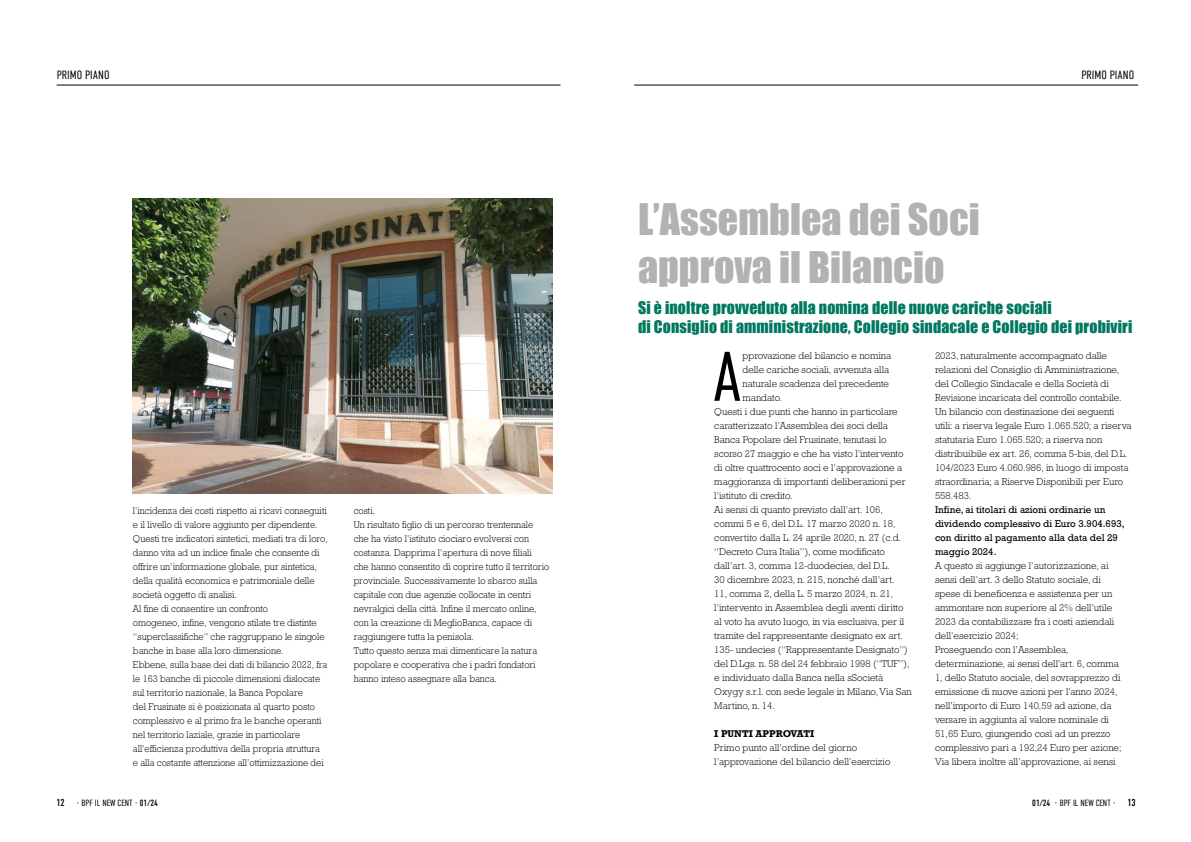
<style>
.page{position:relative;width:1191px;height:842px;background:#fff}
.page>*{position:absolute;margin:0;border:0;box-sizing:border-box;transform-origin:0 0}
.t1{font:70px "DIN Condensed VF";color:#000}
.t2{font:40px/48px "Impact";color:#b3b2b2}
.t3{font:16px/19.2px "Impact";letter-spacing:.01em;color:#00785f}
.t4{font:12px "DIN Condensed VF";color:#000}
.t5{font:300 10px/14px "Rockwell Std";color:#000}
.t6{font:300 10px/14px "Rockwell Std";color:#000;scale:.94 1}
.t7{font:10px/14px "Rockwell Std";color:#000}
.t8{font:700 10px "Rockwell Std";color:#000}
.t9{font:9px "DIN Condensed VF";color:#000}
.s1{font-size:10px}
</style>
<div class="page">
<hr style="left:57px;top:85px;width:503px;height:1px;background:#000">
<hr style="left:634px;top:85px;width:504px;height:1px;background:#000">
<img style="left:133px;top:198px;width:420px;height:295px">
<p class="t4" style="left:57px;top:68px;width:54px">PRIMO PIANO</p>
<p class="t4" style="left:1081px;top:68px;width:54px">PRIMO PIANO</p>
<p class="t6" style="left:133px;top:504px;width:209px">l’incidenza dei costi rispetto ai ricavi conseguiti e il livello di valore aggiunto per dipendente.<br>Questi tre indicatori sintetici, mediati tra di loro, danno vita ad un indice finale che consente di offrire un’informazione globale, pur sintetica, della qualità economica e patrimoniale delle società oggetto di analisi.<br>Al fine di consentire un confronto<br>omogeneo, infine, vengono stilate tre distinte “superclassifiche” che raggruppano le singole banche in base alla loro dimensione.<br>Ebbene, sulla base dei dati di bilancio 2022, fra le 163 banche di piccole dimensioni dislocate sul territorio nazionale, la Banca Popolare<br>del Frusinate si è posizionata al quarto posto complessivo e al primo fra le banche operanti nel territorio laziale, grazie in particolare all’efficienza produttiva della propria struttura<br>e alla costante attenzione all’ottimizzazione dei</p>
<p class="t6" style="left:354px;top:504px;width:209px">costi.<br>Un risultato figlio di un percorso trentennale che ha visto l’istituto ciociaro evolversi con costanza. Dapprima l’apertura di nove filiali che hanno consentito di coprire tutto il territorio provinciale. Successivamente lo sbarco sulla capitale con due agenzie collocate in centri nevralgici della città. Infine il mercato online, con la creazione di MeglioBanca, capace di raggiungere tutta la penisola.<br>Tutto questo senza mai dimenticare la natura popolare e cooperativa che i padri fondatori hanno inteso assegnare alla banca.</p>
<h2 class="t2" style="left:638px;top:194px;width:343px">L’Assemblea dei Soci approva il Bilancio</h2>
<h3 class="t3" style="left:638px;top:297px;width:496px">Si è inoltre provveduto alla nomina delle nuove cariche sociali<br>di Consiglio di amministrazione, Collegio sindacale e Collegio dei probiviri</h3>
<p class="t5" style="left:935px;top:348px;width:198px">2023, naturalmente accompagnato dalle relazioni del Consiglio di Amministrazione, del Collegio Sindacale e della Società di Revisione incaricata del controllo contabile.<br>Un bilancio con destinazione dei seguenti utili: a riserva legale Euro 1.065.520; a riserva statutaria Euro 1.065.520; a riserva non distribuibile ex art. 26, comma 5-bis, del D.L.<br>104/2023 Euro 4.060.986, in luogo di imposta straordinaria; a Riserve Disponibili per Euro 558.483.</p>
<p class="t7" style="left:935px;top:502px;width:191px">Infine, ai titolari di azioni ordinarie un dividendo complessivo di Euro 3.904.693, con diritto al pagamento alla data del 29 maggio 2024.</p>
<p class="t5" style="left:935px;top:558px;width:188px">A questo si aggiunge l’autorizzazione, ai sensi dell’art. 3 dello Statuto sociale, di spese di beneficenza e assistenza per un ammontare non superiore al 2% dell’utile 2023 da contabilizzare fra i costi aziendali dell’esercizio 2024;<br>Proseguendo con l’Assemblea, determinazione, ai sensi dell'art. 6, comma 1, dello Statuto sociale, del sovrapprezzo di emissione di nuove azioni per l'anno 2024, nell'importo di Euro 140,59 ad azione, da versare in aggiunta al valore nominale di 51,65 Euro, giungendo così ad un prezzo complessivo pari a 192,24 Euro per azione; Via libera inoltre all’approvazione, ai sensi</p>
<h1 class="t1" style="left:712px;top:338px;width:32px">A</h1>
<p class="t5" style="left:742px;top:348px;width:150px">pprovazione del bilancio e nomina</p>
<p class="t5" style="left:742px;top:362px;width:148px">delle cariche sociali, avvenuta alla</p>
<p class="t5" style="left:742px;top:376px;width:148px">naturale scadenza del precedente</p>
<p class="t5" style="left:742px;top:390px;width:41px">mandato.</p>
<p class="t5" style="left:714px;top:404px;width:185px">Questi i due punti che hanno in particolare</p>
<p class="t5" style="left:714px;top:418px;width:175px">caratterizzato l’Assemblea dei soci della</p>
<p class="t5" style="left:714px;top:432px;width:174px">Banca Popolare del Frusinate, tenutasi lo</p>
<p class="t5" style="left:714px;top:446px;width:191px">scorso 27 maggio e che ha visto l’intervento</p>
<p class="t5" style="left:714px;top:460px;width:189px">di oltre quattrocento soci e l’approvazione a</p>
<p class="t5" style="left:714px;top:474px;width:193px">maggioranza di importanti deliberazioni per</p>
<p class="t5" style="left:714px;top:488px;width:80px">l’istituto di credito.</p>
<p class="t5" style="left:714px;top:502px;width:170px">Ai sensi di quanto previsto dall’art. 106,</p>
<p class="t5" style="left:714px;top:516px;width:183px">commi 5 e 6, del D.L. 17 marzo 2020 n. 18,</p>
<p class="t5" style="left:714px;top:530px;width:188px">convertito dalla L. 24 aprile 2020, n. 27 (c.d.</p>
<p class="t5" style="left:714px;top:544px;width:172px">“Decreto Cura Italia”), come modificato</p>
<p class="t5" style="left:714px;top:558px;width:177px">dall’art. 3, comma 12-duodecies, del D.L.</p>
<p class="t5" style="left:714px;top:572px;width:182px">30 dicembre 2023, n. 215, nonché dall’art.</p>
<p class="t5" style="left:714px;top:586px;width:180px">11, comma 2, della L. 5 marzo 2024, n. 21,</p>
<p class="t5" style="left:714px;top:600px;width:191px">l’intervento in Assemblea degli aventi diritto</p>
<p class="t5" style="left:714px;top:614px;width:191px">al voto ha avuto luogo, in via esclusiva, per il</p>
<p class="t5" style="left:714px;top:628px;width:190px">tramite del rappresentante designato ex art.</p>
<p class="t5" style="left:714px;top:642px;width:195px">135- undecies (“Rappresentante Designato”)</p>
<p class="t5" style="left:714px;top:656px;width:197px">del D.Lgs. n. 58 del 24 febbraio 1998 (“TUF”),</p>
<p class="t5" style="left:714px;top:670px;width:170px">e individuato dalla Banca nella sSocietà</p>
<p class="t5" style="left:714px;top:684px;width:199px">Oxygy s.r.l. con sede legale in Milano, Via San</p>
<p class="t5" style="left:714px;top:698px;width:62px">Martino, n. 14.</p>
<p class="t8" style="left:714px;top:727px;width:102px">I PUNTI APPROVATI</p>
<p class="t5" style="left:714px;top:740px;width:178px">Primo punto all’ordine del giorno l’approvazione del bilancio dell’esercizio</p>
<p class="t9" style="left:56px;top:798px;width:103px"><span class="s1">12</span> · BPF IL NEW CENT · 01/24</p>
<p class="t9" style="left:1032px;top:798px;width:105px">01/24 · BPF IL NEW CENT · <span class="s1">13</span></p>
</div>
